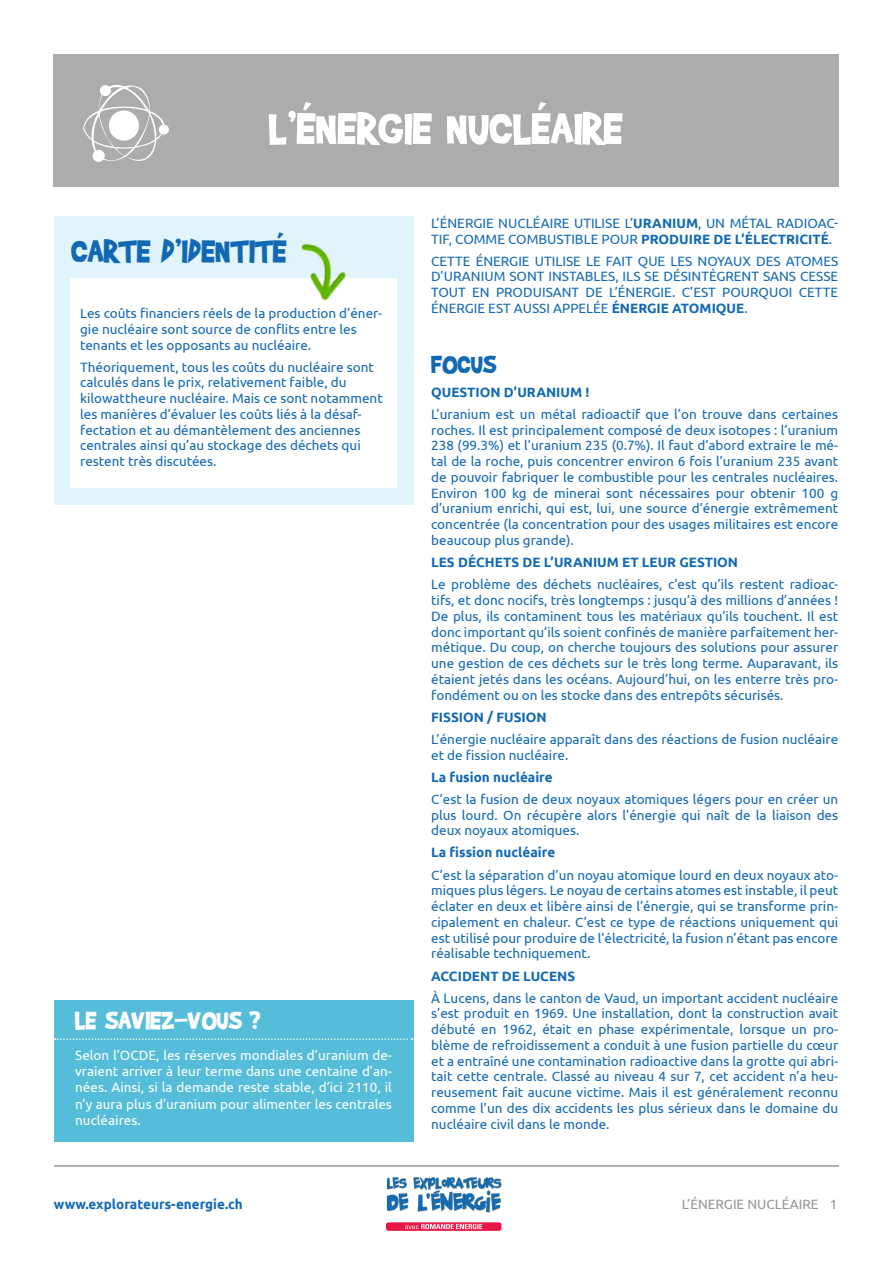
<style>
.page{position:relative;width:893px;height:1263px;background:#fff}
.page>*{position:absolute;margin:0;border:0;box-sizing:border-box;transform-origin:0 0}
.t1{font:52.5px "Brady Bunch Remastered";color:#fff}
.t2{font:37.5px "Brady Bunch Remastered";color:#1269b3}
.t3{font:30px "Brady Bunch Remastered";color:#fff}
.t4{font:30px "Brady Bunch Remastered";color:#1269b3}
.t5{font:13.5px/15.8px "Ubuntu";color:#1269b3;text-align:justify}
.t6{font:13.5px/16.2px "Ubuntu";color:#fff;text-align:justify}
.t7{font:700 13.5px "Ubuntu";color:#1269b3}
.t8{font:13.5px "Ubuntu";color:#939598}
.s1{font-weight:700}
</style>
<div class="page">
<hr style="left:54px;top:1165px;width:785px;height:2px;background:#939598">
<div style="left:54px;top:54px;width:785px;height:132px;background:#acacac"></div>
<svg style="left:159px;top:125px;width:10px;height:10px"></svg>
<svg style="left:83px;top:85px;width:84px;height:77px"></svg>
<img style="left:387px;top:1165px;width:119px;height:66px">
<div style="left:54px;top:1000px;width:359px;height:142px;background:#55bdd9"></div>
<svg style="left:55px;top:1038px;width:358px;height:2px"></svg>
<div style="left:54px;top:217px;width:359px;height:288px;background:#e1f4fc"></div>
<div style="left:70px;top:279px;width:326px;height:209px;background:#fff"></div>
<img style="left:300px;top:243px;width:49px;height:58px">
<h1 class="t1" style="left:269px;top:101px;width:356px">L’ÉNERGIE NUCLÉAIRE</h1>
<h2 class="t2" style="left:71px;top:231px;width:218px">CARTE D’IDENTITÉ</h2>
<p class="t5" style="left:80px;top:305px;width:303px;text-align:left">Les coûts financiers réels de la production d’éner&shy;gie nucléaire sont source de conflits entre les tenants et les opposants au nucléaire.</p>
<p class="t5" style="left:80px;top:359px;width:304px;text-align:left">Théoriquement, tous les coûts du nucléaire sont calculés dans le prix, relativement faible, du kilowattheure nucléaire. Mais ce sont notamment les manières d’évaluer les coûts liés à la désaf&shy;fectation et au démantèlement des anciennes centrales ainsi qu’au stockage des déchets qui restent très discutées.</p>
<h3 class="t3" style="left:75px;top:1004px;width:187px">LE SAVIEZ-VOUS ?</h3>
<p class="t6" style="left:75px;top:1046px;width:318px">Selon l’OCDE, les réserves mondiales d’uranium de&shy;vraient arriver à leur terme dans une centaine d’an&shy;nées. Ainsi, si la demande reste stable, d’ici 2110, il n’y aura plus d’uranium pour alimenter les centrales nucléaires.</p>
<p class="t5" style="left:431px;top:215px;width:409px">L’ÉNERGIE NUCLÉAIRE UTILISE L’<span class="s1">URANIUM</span>, UN MÉTAL RADIOAC-<br>TIF, COMME COMBUSTIBLE POUR <span class="s1">PRODUIRE DE L’ÉLECTRICITÉ</span>.</p>
<p class="t5" style="left:431px;top:253px;width:409px">CETTE ÉNERGIE UTILISE LE FAIT QUE LES NOYAUX DES ATOMES D’URANIUM SONT INSTABLES, ILS SE DÉSINTÈGRENT SANS CESSE TOUT EN PRODUISANT DE L’ÉNERGIE. C’EST POURQUOI CETTE ÉNERGIE EST AUSSI APPELÉE <span class="s1">ÉNERGIE ATOMIQUE</span>.</p>
<h3 class="t4" style="left:431px;top:348px;width:67px">FOCUS</h3>
<p class="t7" style="left:431px;top:384px;width:160px">QUESTION D’URANIUM !</p>
<p class="t5" style="left:431px;top:406px;width:409px">L’uranium est un métal radioactif que l’on trouve dans certaines roches. Il est principalement composé de deux isotopes : l’uranium 238 (99.3%) et l’uranium 235 (0.7%). Il faut d’abord extraire le mé&shy;tal de la roche, puis concentrer environ 6 fois l’uranium 235 avant de pouvoir fabriquer le combustible pour les centrales nucléaires.<br>Environ 100 kg de minerai sont nécessaires pour obtenir 100 g d’uranium enrichi, qui est, lui, une source d’énergie extrêmement concentrée (la concentration pour des usages militaires est encore beaucoup plus grande).</p>
<p class="t7" style="left:431px;top:554px;width:308px">LES DÉCHETS DE L’URANIUM ET LEUR GESTION</p>
<p class="t5" style="left:431px;top:576px;width:409px">Le problème des déchets nucléaires, c’est qu’ils restent radioac&shy;tifs, et donc nocifs, très longtemps : jusqu’à des millions d’années !<br>De plus, ils contaminent tous les matériaux qu’ils touchent. Il est donc important qu’ils soient confinés de manière parfaitement her&shy;métique. Du coup, on cherche toujours des solutions pour assurer une gestion de ces déchets sur le très long terme. Auparavant, ils étaient jetés dans les océans. Aujourd’hui, on les enterre très pro&shy;fondément ou on les stocke dans des entrepôts sécurisés.</p>
<p class="t7" style="left:431px;top:709px;width:117px">FISSION / FUSION</p>
<p class="t5" style="left:431px;top:731px;width:409px">L’énergie nucléaire apparaît dans des réactions de fusion nucléaire et de fission nucléaire.</p>
<p class="t7" style="left:431px;top:769px;width:123px">La fusion nucléaire</p>
<p class="t5" style="left:431px;top:791px;width:409px">C’est la fusion de deux noyaux atomiques légers pour en créer un plus lourd. On récupère alors l’énergie qui naît de la liaison des deux noyaux atomiques.</p>
<p class="t7" style="left:431px;top:844px;width:126px">La fission nucléaire</p>
<p class="t5" style="left:431px;top:866px;width:409px">C’est la séparation d’un noyau atomique lourd en deux noyaux ato&shy;miques plus légers. Le noyau de certains atomes est instable, il peut éclater en deux et libère ainsi de l’énergie, qui se transforme prin&shy;cipalement en chaleur. C’est ce type de réactions uniquement qui est utilisé pour produire de l’électricité, la fusion n’étant pas encore réalisable techniquement.</p>
<p class="t7" style="left:431px;top:967px;width:146px">ACCIDENT DE LUCENS</p>
<p class="t5" style="left:431px;top:989px;width:409px">À Lucens, dans le canton de Vaud, un important accident nucléaire s’est produit en 1969. Une installation, dont la construction avait débuté en 1962, était en phase expérimentale, lorsque un pro&shy;blème de refroidissement a conduit à une fusion partielle du cœur et a entraîné une contamination radioactive dans la grotte qui abri&shy;tait cette centrale. Classé au niveau 4 sur 7, cet accident n’a heu&shy;reusement fait aucune victime. Mais il est généralement reconnu comme l’un des dix accidents les plus sérieux dans le domaine du nucléaire civil dans le monde.</p>
<p class="t7" style="left:54px;top:1196px;width:190px">www.explorateurs-energie.ch</p>
<p class="t8" style="left:682px;top:1196px;width:157px">L’ÉNERGIE NUCLÉAIRE 1</p>
</div>
